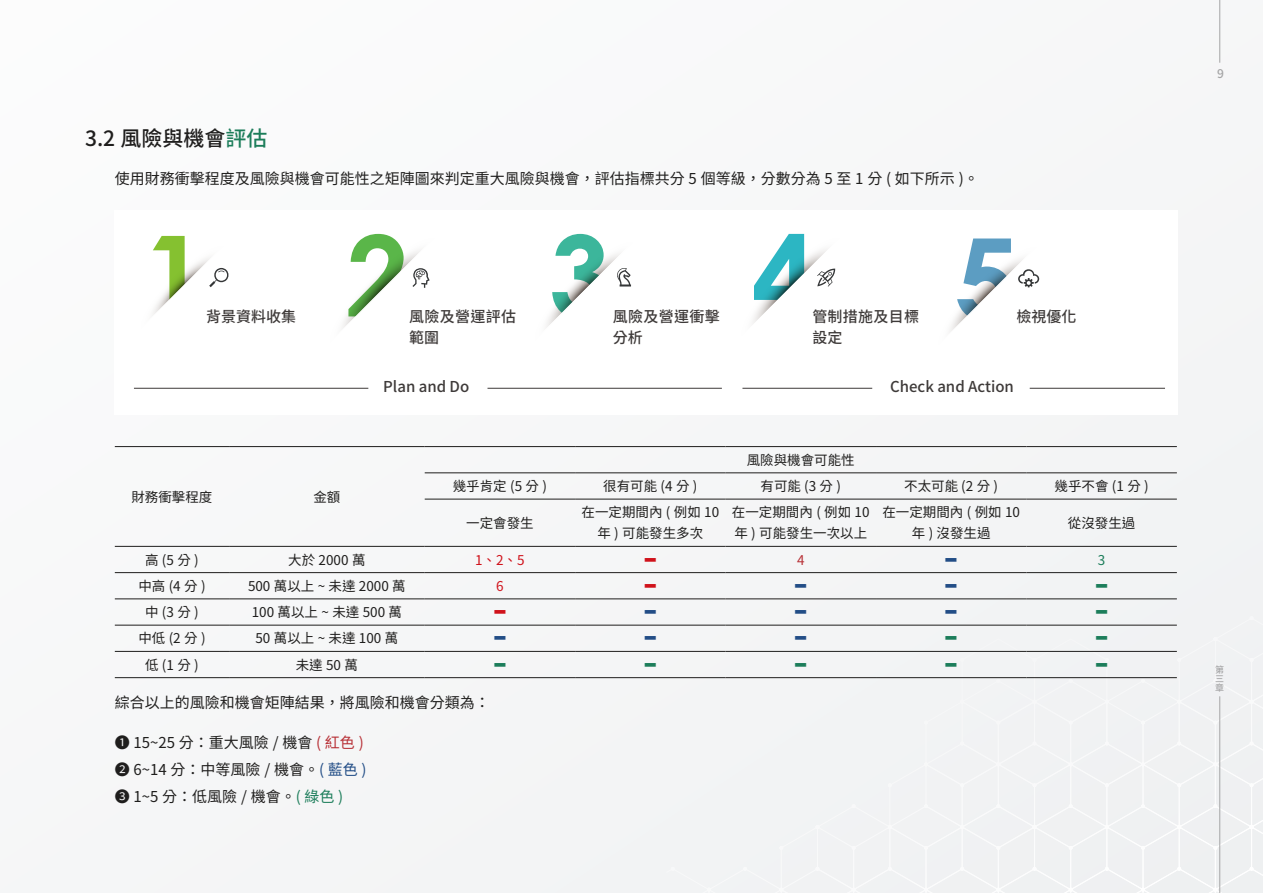
<style>
.page{position:relative;width:1263px;height:893px;background:#fff}
.page>*{position:absolute;margin:0;border:0;box-sizing:border-box;transform-origin:0 0}
.t1{font:500 21px "Noto Sans CJ Ktc";color:#1f1e1d}
.t2{font:15px/27px "Noto Sans CJ Ktc";color:#1f1e1d}
.t3{font:500 15px "Noto Sans CJ Ktc";color:#3e3a39}
.t4{font:500 15px/21px "Noto Sans CJ Ktc";letter-spacing:.02em;color:#3e3a39}
.t5{font:13.5px/21px "Noto Sans CJ Ktc";color:#1f1e1d;text-align:center}
.t6{font:13.5px "Noto Sans CJ Ktc";color:#224d86;scale:3 1}
.t7{font:13.5px "Noto Sans CJ Ktc";color:#1c7d5a;scale:3 1}
.t8{font:13.5px "Noto Sans CJ Ktc";color:#d0121b}
.t9{font:13.5px "Noto Sans CJ Ktc";color:#d0121b;scale:3 1}
.t10{font:13.5px "Noto Sans CJ Ktc";color:#b72f35}
.t11{font:13.5px "Noto Sans CJ Ktc";color:#1c7d5a}
.t12{font:500 12px "Noto Sans CJ Ktc";color:#a5a5a6}
.t13{font:500 9px/9px "Noto Sans CJ Ktc";color:#a5a5a6;text-align:justify}
.s1{color:#1c7d5a}
.s2{color:#b72f35}
.s3{color:#224d86}
</style>
<div class="page">
<div style="left:114px;top:0;width:1149px;height:893px;background:#f6f7f7"></div>
<div style="left:666px;top:616px;width:597px;height:277px;background:#f1f2f4"></div>
<hr style="left:1219px;top:0;width:1px;height:63px;background:#a5a5a6">
<hr style="left:1219px;top:696px;width:1px;height:197px;background:#a5a5a6">
<div style="left:115px;top:210px;width:1063px;height:204px;background:#fff"></div>
<svg style="left:950px;top:238px;width:90px;height:94px"></svg>
<svg style="left:152px;top:235px;width:77px;height:81px"></svg>
<svg style="left:342px;top:233px;width:88px;height:96px"></svg>
<svg style="left:546px;top:233px;width:86px;height:95px"></svg>
<svg style="left:753px;top:233px;width:83px;height:91px"></svg>
<hr style="left:134px;top:388px;width:234px;height:1px;background:#3e3a39">
<hr style="left:487px;top:388px;width:235px;height:1px;background:#3e3a39">
<hr style="left:742px;top:388px;width:130px;height:1px;background:#3e3a39">
<hr style="left:1030px;top:388px;width:135px;height:1px;background:#3e3a39">
<hr style="left:115px;top:446px;width:114px;height:1px;background:#1f1e1d">
<hr style="left:229px;top:446px;width:196px;height:1px;background:#1f1e1d">
<hr style="left:425px;top:446px;width:150px;height:1px;background:#1f1e1d">
<hr style="left:575px;top:446px;width:150px;height:1px;background:#1f1e1d">
<hr style="left:725px;top:446px;width:151px;height:1px;background:#1f1e1d">
<hr style="left:876px;top:446px;width:150px;height:1px;background:#1f1e1d">
<hr style="left:1026px;top:446px;width:151px;height:1px;background:#1f1e1d">
<hr style="left:425px;top:472px;width:150px;height:1px;background:#1f1e1d">
<hr style="left:575px;top:472px;width:150px;height:1px;background:#1f1e1d">
<hr style="left:725px;top:472px;width:151px;height:1px;background:#1f1e1d">
<hr style="left:876px;top:472px;width:150px;height:1px;background:#1f1e1d">
<hr style="left:1026px;top:472px;width:151px;height:1px;background:#1f1e1d">
<hr style="left:425px;top:499px;width:150px;height:1px;background:#1f1e1d">
<hr style="left:575px;top:499px;width:150px;height:1px;background:#1f1e1d">
<hr style="left:725px;top:499px;width:151px;height:1px;background:#1f1e1d">
<hr style="left:876px;top:499px;width:150px;height:1px;background:#1f1e1d">
<hr style="left:1026px;top:499px;width:151px;height:1px;background:#1f1e1d">
<hr style="left:115px;top:546px;width:114px;height:1px;background:#1f1e1d">
<hr style="left:229px;top:546px;width:196px;height:1px;background:#1f1e1d">
<hr style="left:425px;top:546px;width:150px;height:1px;background:#1f1e1d">
<hr style="left:575px;top:546px;width:150px;height:1px;background:#1f1e1d">
<hr style="left:725px;top:546px;width:151px;height:1px;background:#1f1e1d">
<hr style="left:876px;top:546px;width:150px;height:1px;background:#1f1e1d">
<hr style="left:1026px;top:546px;width:151px;height:1px;background:#1f1e1d">
<hr style="left:115px;top:572px;width:114px;height:1px;background:#1f1e1d">
<hr style="left:229px;top:572px;width:196px;height:1px;background:#1f1e1d">
<hr style="left:425px;top:572px;width:150px;height:1px;background:#1f1e1d">
<hr style="left:575px;top:572px;width:150px;height:1px;background:#1f1e1d">
<hr style="left:725px;top:572px;width:151px;height:1px;background:#1f1e1d">
<hr style="left:876px;top:572px;width:150px;height:1px;background:#1f1e1d">
<hr style="left:1026px;top:572px;width:151px;height:1px;background:#1f1e1d">
<hr style="left:115px;top:598px;width:114px;height:1px;background:#1f1e1d">
<hr style="left:229px;top:598px;width:196px;height:1px;background:#1f1e1d">
<hr style="left:425px;top:598px;width:150px;height:1px;background:#1f1e1d">
<hr style="left:575px;top:598px;width:150px;height:1px;background:#1f1e1d">
<hr style="left:725px;top:598px;width:151px;height:1px;background:#1f1e1d">
<hr style="left:876px;top:598px;width:150px;height:1px;background:#1f1e1d">
<hr style="left:1026px;top:598px;width:151px;height:1px;background:#1f1e1d">
<hr style="left:115px;top:625px;width:114px;height:1px;background:#1f1e1d">
<hr style="left:229px;top:625px;width:196px;height:1px;background:#1f1e1d">
<hr style="left:425px;top:625px;width:150px;height:1px;background:#1f1e1d">
<hr style="left:575px;top:625px;width:150px;height:1px;background:#1f1e1d">
<hr style="left:725px;top:625px;width:151px;height:1px;background:#1f1e1d">
<hr style="left:876px;top:625px;width:150px;height:1px;background:#1f1e1d">
<hr style="left:1026px;top:625px;width:151px;height:1px;background:#1f1e1d">
<hr style="left:115px;top:651px;width:114px;height:1px;background:#1f1e1d">
<hr style="left:229px;top:651px;width:196px;height:1px;background:#1f1e1d">
<hr style="left:425px;top:651px;width:150px;height:1px;background:#1f1e1d">
<hr style="left:575px;top:651px;width:150px;height:1px;background:#1f1e1d">
<hr style="left:725px;top:651px;width:151px;height:1px;background:#1f1e1d">
<hr style="left:876px;top:651px;width:150px;height:1px;background:#1f1e1d">
<hr style="left:1026px;top:651px;width:151px;height:1px;background:#1f1e1d">
<hr style="left:115px;top:677px;width:114px;height:1px;background:#1f1e1d">
<hr style="left:229px;top:677px;width:196px;height:1px;background:#1f1e1d">
<hr style="left:425px;top:677px;width:150px;height:1px;background:#1f1e1d">
<hr style="left:575px;top:677px;width:150px;height:1px;background:#1f1e1d">
<hr style="left:725px;top:677px;width:151px;height:1px;background:#1f1e1d">
<hr style="left:876px;top:677px;width:150px;height:1px;background:#1f1e1d">
<hr style="left:1026px;top:677px;width:151px;height:1px;background:#1f1e1d">
<h1 class="t1" style="left:85px;top:127px;width:184px">3.2 風險與機會<span class="s1">評估</span></h1>
<p class="t2" style="left:115px;top:165px;width:865px">使用財務衝擊程度及風險與機會可能性之矩陣圖來判定重大風險與機會，評估指標共分 5 個等級，分數分為 5 至 1 分 ( 如下所示 )。</p>
<p class="t3" style="left:206px;top:308px;width:91px">背景資料收集</p>
<p class="t4" style="left:409px;top:306px;width:108px">風險及營運評估範圍</p>
<p class="t4" style="left:613px;top:306px;width:108px">風險及營運衝擊分析</p>
<p class="t4" style="left:812px;top:306px;width:108px">管制措施及目標設定</p>
<p class="t3" style="left:1016px;top:308px;width:61px">檢視優化</p>
<p class="t3" style="left:383px;top:378px;width:88px">Plan and Do</p>
<p class="t3" style="left:890px;top:378px;width:125px">Check and Action</p>
<p class="t5" style="left:131px;top:486px;width:83px">財務衝擊程度</p>
<p class="t5" style="left:313px;top:486px;width:28px">金額</p>
<p class="t5" style="left:747px;top:450px;width:109px">風險與機會可能性</p>
<p class="t5" style="left:453px;top:476px;width:96px">幾乎肯定 (5 分 )</p>
<p class="t5" style="left:603px;top:476px;width:96px">很有可能 (4 分 )</p>
<p class="t5" style="left:760px;top:476px;width:82px">有可能 (3 分 )</p>
<p class="t5" style="left:904px;top:476px;width:95px">不太可能 (2 分 )</p>
<p class="t5" style="left:1054px;top:476px;width:96px">幾乎不會 (1 分 )</p>
<p class="t5" style="left:466px;top:513px;width:69px">一定會發生</p>
<p class="t5" style="left:581px;top:502px;width:139px">在一定期間內 ( 例如 10年 ) 可能發生多次</p>
<p class="t5" style="left:732px;top:502px;width:139px;text-align:left">在一定期間內 ( 例如 10年 ) 可能發生一次以上</p>
<p class="t5" style="left:882px;top:502px;width:139px">在一定期間內 ( 例如 10年 ) 沒發生過</p>
<p class="t5" style="left:1068px;top:513px;width:69px">從沒發生過</p>
<p class="t5" style="left:145px;top:549px;width:55px">高(5分)</p>
<p class="t5" style="left:288px;top:549px;width:79px">大於 2000 萬</p>
<p class="t8" style="left:475px;top:552px;width:51px">1、2、5</p>
<p class="t9" style="left:630px;top:552px;width:15px">▪</p>
<p class="t10" style="left:797px;top:552px;width:9px">4</p>
<p class="t6" style="left:931px;top:552px;width:15px">▪</p>
<p class="t11" style="left:1098px;top:552px;width:9px">3</p>
<p class="t5" style="left:138px;top:576px;width:69px">中高(4分)</p>
<p class="t5" style="left:248px;top:576px;width:159px">500 萬以上 ~ 未達 2000 萬</p>
<p class="t8" style="left:496px;top:578px;width:9px">6</p>
<p class="t9" style="left:630px;top:578px;width:15px">▪</p>
<p class="t6" style="left:780px;top:578px;width:15px">▪</p>
<p class="t6" style="left:931px;top:578px;width:15px">▪</p>
<p class="t7" style="left:1081px;top:578px;width:15px">▪</p>
<p class="t5" style="left:145px;top:602px;width:55px">中(3分)</p>
<p class="t5" style="left:252px;top:602px;width:152px">100 萬以上 ~ 未達 500 萬</p>
<p class="t9" style="left:480px;top:605px;width:15px">▪</p>
<p class="t6" style="left:630px;top:605px;width:15px">▪</p>
<p class="t6" style="left:780px;top:605px;width:15px">▪</p>
<p class="t6" style="left:931px;top:605px;width:15px">▪</p>
<p class="t7" style="left:1081px;top:605px;width:15px">▪</p>
<p class="t5" style="left:138px;top:628px;width:69px">中低(2分)</p>
<p class="t5" style="left:255px;top:628px;width:144px">50 萬以上 ~ 未達 100 萬</p>
<p class="t6" style="left:480px;top:631px;width:15px">▪</p>
<p class="t6" style="left:630px;top:631px;width:15px">▪</p>
<p class="t6" style="left:780px;top:631px;width:15px">▪</p>
<p class="t7" style="left:931px;top:631px;width:15px">▪</p>
<p class="t7" style="left:1081px;top:631px;width:15px">▪</p>
<p class="t5" style="left:145px;top:654px;width:55px">低(1分)</p>
<p class="t5" style="left:296px;top:654px;width:64px">未達 50 萬</p>
<p class="t7" style="left:480px;top:657px;width:15px">▪</p>
<p class="t7" style="left:630px;top:657px;width:15px">▪</p>
<p class="t7" style="left:780px;top:657px;width:15px">▪</p>
<p class="t7" style="left:931px;top:657px;width:15px">▪</p>
<p class="t7" style="left:1081px;top:657px;width:15px">▪</p>
<p class="t2" style="left:115px;top:690px;width:376px">綜合以上的風險和機會矩陣結果，將風險和機會分類為：</p>
<p class="t2" style="left:115px;top:729px;width:253px">❶ 15~25 分：重大風險 / 機會 <span class="s2">( 紅色 )<br></span>❷ 6~14 分：中等風險 / 機會。<span class="s3">( 藍色 )<br></span>❸ 1~5 分：低風險 / 機會。<span class="s1">( 綠色 )</span></p>
<p class="t12" style="left:1217px;top:67px;width:8px">9</p>
<p class="t13" style="left:1215px;top:666px;width:10px">第三章</p>
</div>
